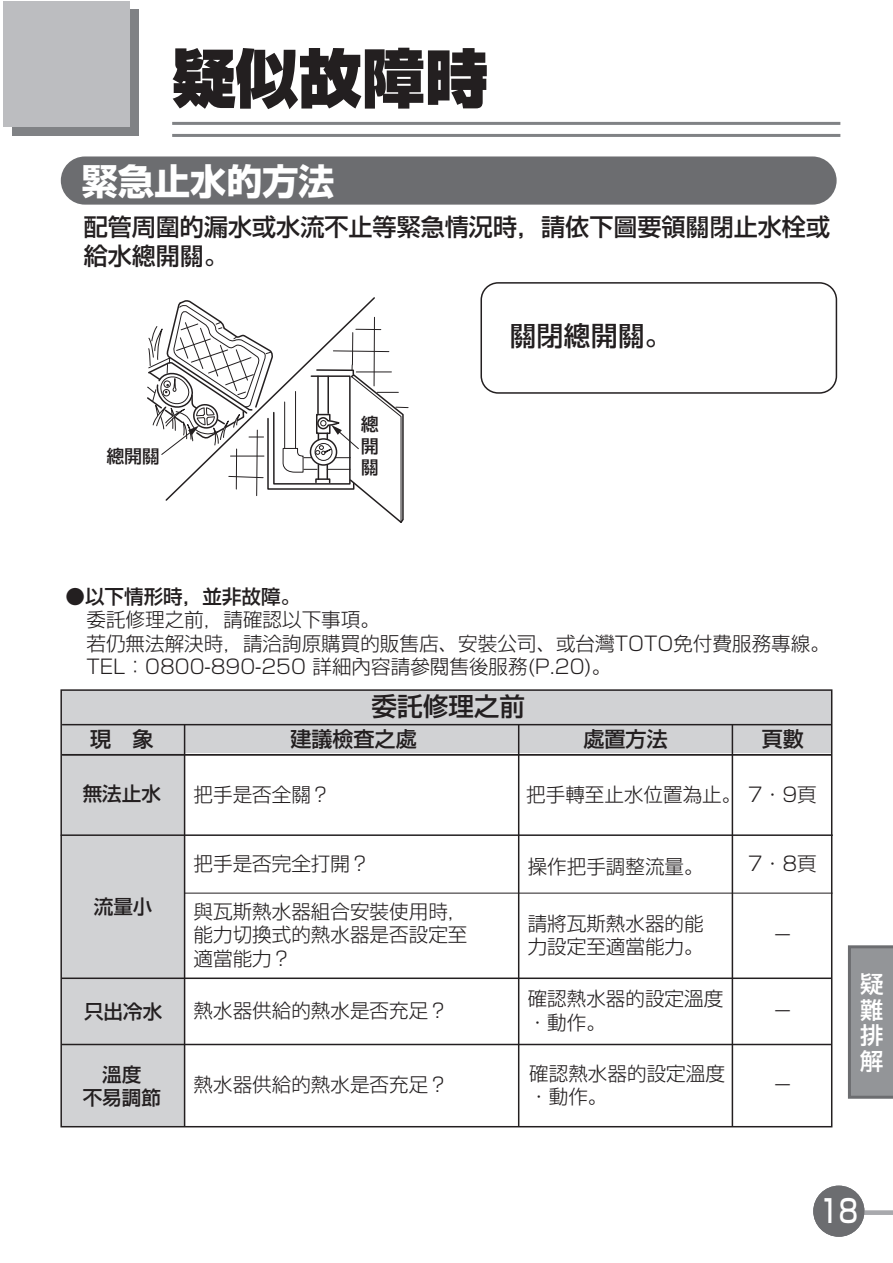
<style>
.page{position:relative;width:893px;height:1263px;background:#fff}
.page>*{position:absolute;margin:0;border:0;box-sizing:border-box;transform-origin:0 0}
.t1{font:900 63.15px "Shin Go Pro";color:#231f20}
.t2{font:700 36.15px "Shin Go Pro";color:#fff}
.t3{font:500 31.65px "Shin Go Pro";color:#fff;scale:.8 1}
.t4{font:500 27px "Shin Go Pro";color:#231f20}
.t5{font:500 25.65px "Shin Go Pro";color:#231f20}
.t6{font:500 24px/29px "Shin Go Pro";color:#231f20}
.t7{font:500 23.4px/25.5px "Shin Go Pro";color:#fff;text-align:justify}
.t8{font:500 21px "Shin Go Pro";color:#231f20}
.t9{font:300 21px "Shin Go Pro";color:#231f20}
.t10{font:300 19.5px/23.4px "Shin Go Pro";color:#231f20}
.t11{font:500 19.5px/23.4px "Shin Go Pro";color:#231f20;text-align:center}
.t12{font:500 18px/21.6px "Shin Go Pro";color:#231f20;text-align:justify}
.s1{font-weight:500}
</style>
<div class="page">
<hr style="left:855px;top:1211px;width:37px;height:4px;background:#a8a9ad">
<div style="left:813px;top:1186px;width:51px;height:51px;background:#6c6d70;border-radius:50%"></div>
<svg style="left:848px;top:945px;width:44px;height:154px;background:#8f9194"></svg>
<div style="left:61px;top:690px;width:770px;height:63px;background:#d1d2d4"></div>
<div style="left:61px;top:690px;width:123px;height:437px;background:#d1d2d4"></div>
<div style="left:60px;top:689px;width:772px;height:438px;border:2px solid #231f20"></div>
<hr style="left:62px;top:724px;width:769px;height:1px;background:#231f20">
<hr style="left:184px;top:725px;width:1px;height:402px;background:#231f20">
<hr style="left:518px;top:725px;width:1px;height:402px;background:#231f20">
<hr style="left:731px;top:725px;width:2px;height:402px;background:#231f20">
<hr style="left:62px;top:978px;width:769px;height:1px;background:#231f20">
<hr style="left:62px;top:1044px;width:769px;height:1px;background:#231f20">
<hr style="left:62px;top:754px;width:769px;height:1px;background:#231f20">
<hr style="left:61px;top:834px;width:771px;height:2px;background:#231f20">
<hr style="left:184px;top:893px;width:648px;height:1px;background:#231f20">
<div style="left:480px;top:282px;width:357px;height:112px;border:2px solid #231f20;border-radius:17px"></div>
<svg style="left:147px;top:297px;width:261px;height:226px"></svg>
<div style="left:61px;top:156px;width:775px;height:49px;background:#6c6d70;border-radius:24px"></div>
<div style="left:13px;top:9px;width:126px;height:126px;background:#808285"></div>
<div style="left:4px;top:1px;width:126px;height:125px;background:#bcbdc0"></div>
<hr style="left:172px;top:122px;width:668px;height:3px;background:#808285">
<hr style="left:172px;top:134px;width:668px;height:3px;background:#808285">
<h1 class="t1" style="left:172px;top:28px;width:317px">疑似故障時</h1>
<h2 class="t2" style="left:82px;top:153px;width:254px">緊急止水的方法</h2>
<p class="t6" style="left:84px;top:210px;width:748px">配管周圍的漏水或水流不止等緊急情況時，請依下圖要領關閉止水栓或給水總開關。</p>
<p class="t12" style="left:107px;top:443px;width:55px">總開關</p>
<p class="t12" style="left:361px;top:411px;width:20px">總開關</p>
<h3 class="t4" style="left:509px;top:314px;width:164px">關閉總開關。</h3>
<p class="t10" style="left:86px;top:582px;width:745px;text-indent:-21px">●<span class="s1">以下情形時，並非故障。<br></span>委託修理之前，請確認以下事項。<br>若仍無法解決時，請洽詢原購買的販售店、安裝公司、或台灣TOTO免付費服務專線。<br>TEL：0800-890-250 詳細內容請參閱售後服務(P.20)。</p>
<h3 class="t5" style="left:371px;top:685px;width:155px">委託修理之前</h3>
<p class="t8" style="left:90px;top:722px;width:65px">現　象</p>
<p class="t8" style="left:290px;top:722px;width:128px">建議檢査之處</p>
<p class="t8" style="left:583px;top:722px;width:86px">處置方法</p>
<p class="t8" style="left:761px;top:722px;width:44px">頁數</p>
<p class="t11" style="left:83px;top:779px;width:80px">無法止水</p>
<p class="t10" style="left:194px;top:780px;width:138px">把手是否全關？</p>
<p class="t10" style="left:526px;top:780px;width:292px">把手轉至止水位置為止。 7・9頁</p>
<p class="t10" style="left:194px;top:849px;width:177px">把手是否完全打開？</p>
<p class="t10" style="left:748px;top:849px;width:70px">7・8頁</p>
<p class="t10" style="left:527px;top:853px;width:177px">操作把手調整流量。</p>
<p class="t11" style="left:94px;top:893px;width:60px">流量小</p>
<p class="t10" style="left:194px;top:897px;width:275px;text-align:justify">與瓦斯熱水器組合安裝使用時，能力切換式的熱水器是否設定至適當能力？</p>
<p class="t10" style="left:527px;top:909px;width:177px">請將瓦斯熱水器的能力設定至適當能力。</p>
<p class="t11" style="left:84px;top:998px;width:80px">只出冷水</p>
<p class="t10" style="left:194px;top:997px;width:256px">熱水器供給的熱水是否充足？</p>
<p class="t10" style="left:527px;top:985px;width:197px">確認熱水器的設定溫度・動作。</p>
<p class="t11" style="left:83px;top:1060px;width:80px">溫度<br>不易調節</p>
<p class="t10" style="left:194px;top:1071px;width:256px">熱水器供給的熱水是否充足？</p>
<p class="t10" style="left:529px;top:1059px;width:197px">確認熱水器的設定溫度・動作。</p>
<p class="t9" style="left:772px;top:918px;width:23px">－</p>
<p class="t9" style="left:772px;top:993px;width:23px">－</p>
<p class="t9" style="left:772px;top:1068px;width:23px">－</p>
<p class="t7" style="left:860px;top:969px;width:25px">疑難排解</p>
<h3 class="t3" style="left:819px;top:1185px;width:49px">22</h3>
<h3 class="t3" style="left:819px;top:1185px;width:49px">18</h3>
</div>
